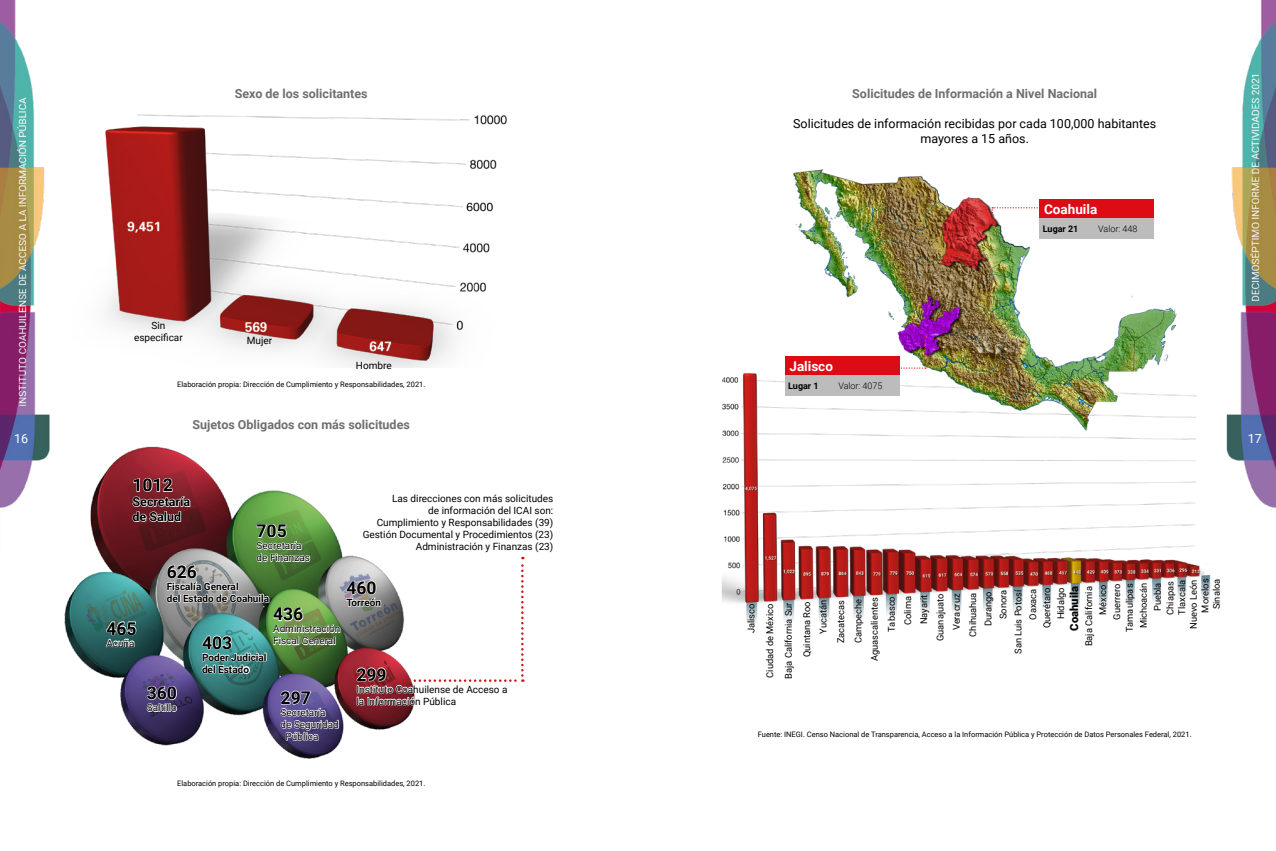
<style>
.page{position:relative;width:1276px;height:851px;background:#fff}
.page>*{position:absolute;margin:0;border:0;box-sizing:border-box;transform-origin:0 0}
.t1{font:700 17.5px "Roboto";color:#000}
.t2{font:700 13.5px "Roboto";color:#fff}
.t3{font:700 12.5px "Roboto";color:#706f6f}
.t4{font:12.5px/15px "Roboto";color:#000;text-align:center}
.t5{font:700 12.5px/15px "Roboto";color:#000}
.t6{font:12.5px "Roboto";color:#fff}
.t7{font:900 11.25px "Roboto";color:#000}
.t8{font:10px/12px "Roboto";color:#000}
.t9{font:700 10px/12px "Roboto";color:#000}
.t10{font:9.25px/14px "Roboto";color:#000;text-align:right}
.t11{font:300 9px "Roboto";color:#000}
.t12{font:700 9px "Roboto";color:#000}
.t13{font:7.5px "Roboto";color:#000}
</style>
<div class="page">
<img style="left:0;top:0;width:1276px;height:759px">
<p class="t3" style="left:235px;top:85px;width:134px">Sexo de los solicitantes</p>
<p class="t3" style="left:852px;top:85px;width:246px">Solicitudes de Información a Nivel Nacional</p>
<p class="t4" style="left:793px;top:116px;width:365px">Solicitudes de información recibidas por cada 100,000 habitantes mayores a 15 años.</p>
<h2 class="t2" style="left:1044px;top:200px;width:55px">Coahuila</h2>
<p class="t12" style="left:1043px;top:223px;width:37px">Lugar 21</p>
<p class="t11" style="left:1098px;top:223px;width:41px">Valor: 448</p>
<p class="t8" style="left:134px;top:319px;width:50px;text-align:center">Sin especificar</p>
<p class="t13" style="left:177px;top:379px;width:250px">Elaboración propia: Dirección de Cumplimiento y Responsabilidades, 2021.</p>
<p class="t3" style="left:193px;top:416px;width:219px">Sujetos Obligados con más solicitudes</p>
<p class="t8" style="left:247px;top:334px;width:27px">Mujer</p>
<h2 class="t2" style="left:789px;top:356px;width:45px">Jalisco</h2>
<p class="t12" style="left:788px;top:379px;width:32px">Lugar 1</p>
<p class="t11" style="left:838px;top:379px;width:46px">Valor: 4075</p>
<p class="t8" style="left:356px;top:358px;width:37px">Hombre</p>
<p class="t6" style="left:14px;top:429px;width:16px">16</p>
<p class="t6" style="left:1247px;top:429px;width:16px">17</p>
<h1 class="t1" style="left:133px;top:472px;width:42px">1012</h1>
<p class="t5" style="left:133px;top:493px;width:59px">Secretaría de Salud</p>
<h1 class="t1" style="left:257px;top:518px;width:32px">705</h1>
<p class="t8" style="left:257px;top:539px;width:55px">Secretaría de Finanzas</p>
<p class="t8" style="left:363px;top:491px;width:192px;text-align:right">Las direcciones con más solicitudes<br>de información del ICAI son:<br>Cumplimiento y Responsabilidades (39)<br>Gestión Documental y Procedimientos (23)<br>Administración y Finanzas (23)</p>
<h1 class="t1" style="left:106px;top:616px;width:32px">465</h1>
<p class="t8" style="left:106px;top:636px;width:30px">Acuña</p>
<h1 class="t1" style="left:167px;top:559px;width:32px">626</h1>
<p class="t9" style="left:167px;top:580px;width:104px">Fiscalía General<br>del Estado de Coahuila</p>
<h1 class="t1" style="left:202px;top:630px;width:32px">403</h1>
<p class="t9" style="left:202px;top:650px;width:66px">Poder Judicial del Estado</p>
<h1 class="t1" style="left:346px;top:575px;width:32px">460</h1>
<p class="t9" style="left:346px;top:596px;width:36px">Torreón</p>
<h1 class="t1" style="left:273px;top:602px;width:32px">436</h1>
<p class="t8" style="left:273px;top:622px;width:69px">Administración<br>Fiscal General</p>
<h1 class="t1" style="left:356px;top:662px;width:32px">299</h1>
<p class="t8" style="left:356px;top:682px;width:152px">Instituto Coahuilense de Acceso a la Información Pública</p>
<h1 class="t1" style="left:147px;top:680px;width:32px">360</h1>
<p class="t8" style="left:147px;top:701px;width:32px">Saltillo</p>
<h1 class="t1" style="left:281px;top:685px;width:32px">297</h1>
<p class="t8" style="left:281px;top:705px;width:47px">Secretaría</p>
<p class="t8" style="left:281px;top:717px;width:60px">de Seguridad</p>
<p class="t8" style="left:285px;top:729px;width:34px">Pública</p>
<p class="t13" style="left:177px;top:778px;width:250px">Elaboración propia: Dirección de Cumplimiento y Responsabilidades, 2021.</p>
<p class="t10" style="left:741px;top:678px;width:79px;line-height:18.6px;rotate:-90deg">Jalisco<br>Ciudad de México<br>Baja California Sur<br>Quintana Roo</p>
<p class="t10" style="left:814px;top:643px;width:46px;line-height:17.5px;text-align:left;text-indent:10px;rotate:-90deg">Yucatán<br>Zacatecas<br>Campeche</p>
<p class="t10" style="left:867px;top:661px;width:65px;rotate:-90deg">Aguascalientes</p>
<p class="t10" style="left:884px;top:631px;width:37px;rotate:-90deg">Tabasco</p>
<p class="t10" style="left:900px;top:625px;width:31px;rotate:-90deg">Colima</p>
<p class="t10" style="left:916px;top:624px;width:31px;rotate:-90deg">Nayarit</p>
<p class="t10" style="left:933px;top:641px;width:49px;rotate:-90deg">Guanajuato</p>
<p class="t10" style="left:949px;top:630px;width:38px;rotate:-90deg">Veracruz</p>
<p class="t10" style="left:965px;top:636px;width:46px;rotate:-90deg">Chihuahua</p>
<p class="t10" style="left:980px;top:626px;width:36px;rotate:-90deg">Durango</p>
<p class="t10" style="left:996px;top:619px;width:31px;rotate:-90deg">Sonora</p>
<p class="t10" style="left:1011px;top:653px;width:66px;rotate:-90deg">San Luis Potosí</p>
<p class="t10" style="left:1025px;top:619px;width:33px;rotate:-90deg">Oaxaca</p>
<p class="t10" style="left:1039px;top:628px;width:42px;rotate:-90deg">Querétaro</p>
<p class="t10" style="left:1053px;top:619px;width:34px;rotate:-90deg">Hidalgo</p>
<p class="t7" style="left:1066px;top:630px;width:46px;rotate:-90deg">Coahuila</p>
<p class="t10" style="left:1081px;top:646px;width:64px;rotate:-90deg">Baja California<br>México<br>Guerrero</p>
<p class="t10" style="left:1122px;top:631px;width:51px;rotate:-90deg">Tamaulipas<br>Michoacán<br>Puebla</p>
<p class="t10" style="left:1164px;top:629px;width:52px;line-height:11.5px;rotate:-90deg">Chiapas<br>Tlaxcala<br>Nuevo León<br>Morelos<br>Sinaloa</p>
<p class="t13" style="left:758px;top:728px;width:435px">Fuente: INEGI. Censo Nacional de Transparencia, Acceso a la Información Pública y Protección de Datos Personales Federal, 2021.</p>
</div>
